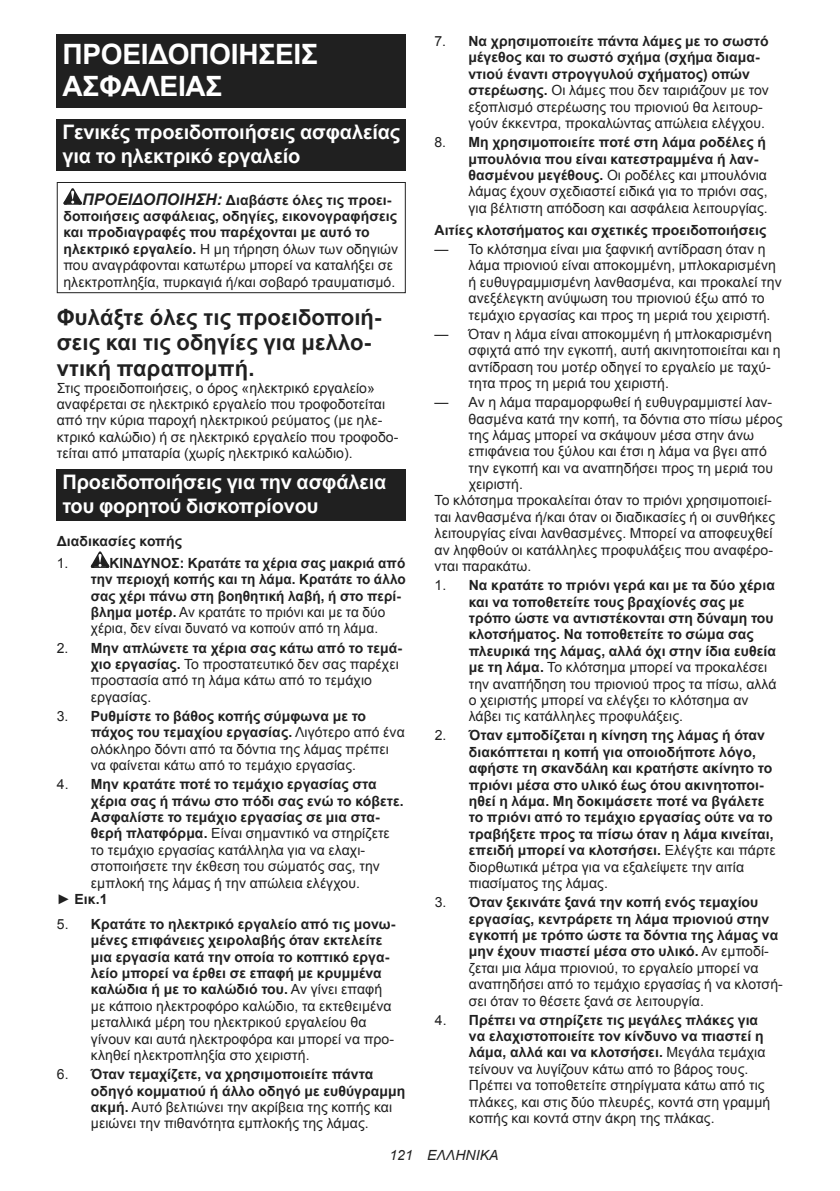
<style>
.page{position:relative;width:840px;height:1191px;background:#fff}
.page>*{position:absolute;margin:0;border:0;box-sizing:border-box;transform-origin:0 0}
.t1{font:700 28px/32.8px "Arial";letter-spacing:-.01em;color:#fff}
.t2{font:700 22px/25.8px "Arial";letter-spacing:.005em;color:#202020}
.t3{font:700 20px/23.4px "Arial";letter-spacing:-.01em;color:#fff}
.t4{font:700 14px/16.4px "Arial";letter-spacing:.005em;color:#202020}
.t5{font:14px/16.4px "Arial";letter-spacing:.005em;color:#202020}
.t6{font:italic 14px "Arial";letter-spacing:.005em;color:#202020}
.s1{font-style:italic;font-size:16px}
.s2{font-weight:400}
.s3{font-weight:700}
</style>
<div class="page">
<div style="left:57px;top:34px;width:348px;height:74px;background:#202020"></div>
<div style="left:57px;top:119px;width:348px;height:52px;background:#202020"></div>
<svg style="left:63px;top:188px;width:19px;height:17px"></svg>
<div style="left:57px;top:182px;width:348px;height:111px;border:1px solid #202020"></div>
<div style="left:57px;top:469px;width:348px;height:52px;background:#202020"></div>
<svg style="left:91px;top:551px;width:18px;height:17px"></svg>
<h1 class="t1" style="left:62px;top:38px;width:257px">ΠΡΟΕΙΔΟΠΟΙΗΣΕΙΣ<br>ΑΣΦΑΛΕΙΑΣ</h1>
<h3 class="t3" style="left:62px;top:121px;width:339px">Γενικές προειδοποιήσεις ασφαλείας για το ηλεκτρικό εργαλείο</h3>
<p class="t4" style="left:63px;top:192px;width:336px;text-indent:19px"><span class="s1">ΠΡΟΕΙΔΟΠΟΙΗΣΗ:</span> Διαβάστε όλες τις προει&shy;δοποιήσεις ασφάλειας, οδηγίες, εικονογραφήσεις και προδιαγραφές που παρέχονται με αυτό το ηλεκτρικό εργαλείο. <span class="s2">Η μη τήρηση όλων των οδηγιών που αναγράφονται κατωτέρω μπορεί να καταλήξει σε ηλεκτροπληξία, πυρκαγιά ή/και σοβαρό τραυματισμό.</span></p>
<h2 class="t2" style="left:57px;top:305px;width:326px">Φυλάξτε όλες τις προειδοποιή&shy;σεις και τις οδηγίες για μελλο&shy;ντική παραπομπή.</h2>
<p class="t5" style="left:57px;top:379px;width:343px">Στις προειδοποιήσεις, ο όρος «ηλεκτρικό εργαλείο» αναφέρεται σε ηλεκτρικό εργαλείο που τροφοδοτείται από την κύρια παροχή ηλεκτρικού ρεύματος (με ηλε&shy;κτρικό καλώδιο) ή σε ηλεκτρικό εργαλείο που τροφοδο&shy;τείται από μπαταρία (χωρίς ηλεκτρικό καλώδιο).</p>
<h3 class="t3" style="left:62px;top:471px;width:325px">Προειδοποιήσεις για την ασφάλεια του φορητού δισκοπρίονου</h3>
<p class="t4" style="left:57px;top:533px;width:127px">Διαδικασίες κοπής</p>
<p class="t5" style="left:57px;top:556px;width:13px">1.</p>
<p class="t4" style="left:91px;top:555px;width:316px;text-indent:19px">ΚΙΝΔΥΝΟΣ: Κρατάτε τα χέρια σας μακριά από την περιοχή κοπής και τη λάμα. Κρατάτε το άλλο σας χέρι πάνω στη βοηθητική λαβή, ή στο περί&shy;βλημα μοτέρ. <span class="s2">Αν κρατάτε το πριόνι και με τα δύο χέρια, δεν είναι δυνατό να κοπούν από τη λάμα.</span></p>
<p class="t5" style="left:91px;top:640px;width:312px;text-indent:-34px">2. <span class="s3">Μην απλώνετε τα χέρια σας κάτω από το τεμά&shy;χιο εργασίας.</span> Το προστατευτικό δεν σας παρέχει προστασία από τη λάμα κάτω από το τεμάχιο εργασίας.</p>
<p class="t5" style="left:91px;top:709px;width:315px;text-indent:-34px">3. <span class="s3">Ρυθμίστε το βάθος κοπής σύμφωνα με το πάχος του τεμαχίου εργασίας.</span> Λιγότερο από ένα ολόκληρο δόντι από τα δόντια της λάμας πρέπει να φαίνεται κάτω από το τεμάχιο εργασίας.</p>
<p class="t4" style="left:57px;top:776px;width:321px"><span class="s2">4.</span> Μην κρατάτε ποτέ το τεμάχιο εργασίας στα</p>
<p class="t4" style="left:91px;top:793px;width:314px">χέρια σας ή πάνω στο πόδι σας ενώ το κόβετε.</p>
<p class="t4" style="left:91px;top:809px;width:290px">Ασφαλίστε το τεμάχιο εργασίας σε μια στα-</p>
<p class="t5" style="left:91px;top:825px;width:300px"><span class="s3">θερή πλατφόρμα.</span> Είναι σημαντικό να στηρίζετε</p>
<p class="t5" style="left:91px;top:842px;width:276px">το τεμάχιο εργασίας κατάλληλα για να ελαχι-</p>
<p class="t5" style="left:91px;top:858px;width:290px">στοποιήσετε την έκθεση του σώματός σας, την</p>
<p class="t5" style="left:91px;top:874px;width:270px">εμπλοκή της λάμας ή την απώλεια ελέγχου.</p>
<p class="t4" style="left:57px;top:891px;width:52px"><span class="s2">►</span> Εικ.1</p>
<p class="t4" style="left:91px;top:916px;width:306px;text-indent:-34px"><span class="s2">5.</span> Κρατάτε το ηλεκτρικό εργαλείο από τις μονω&shy;μένες επιφάνειες χειρολαβής όταν εκτελείτε μια εργασία κατά την οποία το κοπτικό εργα&shy;λείο μπορεί να έρθει σε επαφή με κρυμμένα καλώδια ή με το καλώδιό του. <span class="s2">Αν γίνει επαφή με κάποιο ηλεκτροφόρο καλώδιο, τα εκτεθειμένα μεταλλικά μέρη του ηλεκτρικού εργαλείου θα γίνουν και αυτά ηλεκτροφόρα και μπορεί να προ&shy;κληθεί ηλεκτροπληξία στο χειριστή.</span></p>
<p class="t4" style="left:91px;top:1066px;width:316px;text-indent:-34px"><span class="s2">6.</span> Όταν τεμαχίζετε, να χρησιμοποιείτε πάντα οδηγό κομματιού ή άλλο οδηγό με ευθύγραμμη ακμή. <span class="s2">Αυτό βελτιώνει την ακρίβεια της κοπής και μειώνει την πιθανότητα εμπλοκής της λάμας.</span></p>
<p class="t4" style="left:468px;top:33px;width:302px;text-indent:-34px"><span class="s2">7.</span> Να χρησιμοποιείτε πάντα λάμες με το σωστό μέγεθος και το σωστό σχήμα (σχήμα διαμα&shy;ντιού έναντι στρογγυλού σχήματος) οπών στερέωσης. <span class="s2">Οι λάμες που δεν ταιριάζουν με τον εξοπλισμό στερέωσης του πριονιού θα λειτουρ&shy;γούν έκκεντρα, προκαλώντας απώλεια ελέγχου.</span></p>
<p class="t5" style="left:468px;top:135px;width:301px;text-indent:-34px">8. <span class="s3">Μη χρησιμοποιείτε ποτέ στη λάμα ροδέλες ή μπουλόνια που είναι κατεστραμμένα ή λαν&shy;θασμένου μεγέθους.</span> Οι ροδέλες και μπουλόνια λάμας έχουν σχεδιαστεί ειδικά για το πριόνι σας, για βέλτιστη απόδοση και ασφάλεια λειτουργίας.</p>
<p class="t4" style="left:434px;top:222px;width:333px">Αιτίες κλοτσήματος και σχετικές προειδοποιήσεις</p>
<p class="t5" style="left:468px;top:241px;width:314px;text-indent:-34px">— Το κλότσημα είναι μια ξαφνική αντίδραση όταν η λάμα πριονιού είναι αποκομμένη, μπλοκαρισμένη ή ευθυγραμμισμένη λανθασμένα, και προκαλεί την ανεξέλεγκτη ανύψωση του πριονιού έξω από το τεμάχιο εργασίας και προς τη μεριά του χειριστή.</p>
<p class="t5" style="left:468px;top:326px;width:313px;text-indent:-34px">— Όταν η λάμα είναι αποκομμένη ή μπλοκαρισμένη σφιχτά από την εγκοπή, αυτή ακινητοποιείται και η αντίδραση του μοτέρ οδηγεί το εργαλείο με ταχύ&shy;τητα προς τη μεριά του χειριστή.</p>
<p class="t5" style="left:434px;top:394px;width:339px">— Αν η λάμα παραμορφωθεί ή ευθυγραμμιστεί λαν-</p>
<p class="t5" style="left:468px;top:410px;width:315px">θασμένα κατά την κοπή, τα δόντια στο πίσω μέρος</p>
<p class="t5" style="left:468px;top:427px;width:287px">της λάμας μπορεί να σκάψουν μέσα στην άνω</p>
<p class="t5" style="left:468px;top:443px;width:299px">επιφάνεια του ξύλου και έτσι η λάμα να βγει από</p>
<p class="t5" style="left:468px;top:460px;width:306px">την εγκοπή και να αναπηδήσει προς τη μεριά του</p>
<p class="t5" style="left:468px;top:476px;width:56px">χειριστή.</p>
<p class="t5" style="left:434px;top:492px;width:338px">Το κλότσημα προκαλείται όταν το πριόνι χρησιμοποιεί-</p>
<p class="t5" style="left:434px;top:509px;width:342px">ται λανθασμένα ή/και όταν οι διαδικασίες ή οι συνθήκες</p>
<p class="t5" style="left:434px;top:525px;width:339px">λειτουργίας είναι λανθασμένες. Μπορεί να αποφευχθεί</p>
<p class="t5" style="left:434px;top:541px;width:340px">αν ληφθούν οι κατάλληλες προφυλάξεις που αναφέρο-</p>
<p class="t5" style="left:434px;top:558px;width:98px">νται παρακάτω.</p>
<p class="t4" style="left:468px;top:577px;width:309px;text-indent:-34px"><span class="s2">1.</span> Να κρατάτε το πριόνι γερά και με τα δύο χέρια και να τοποθετείτε τους βραχίονές σας με τρόπο ώστε να αντιστέκονται στη δύναμη του κλοτσήματος. Να τοποθετείτε το σώμα σας πλευρικά της λάμας, αλλά όχι στην ίδια ευθεία με τη λάμα. <span class="s2">Το κλότσημα μπορεί να προκαλέσει την αναπήδηση του πριονιού προς τα πίσω, αλλά ο χειριστής μπορεί να ελέγξει το κλότσημα αν λάβει τις κατάλληλες προφυλάξεις.</span></p>
<p class="t4" style="left:468px;top:728px;width:308px;text-indent:-34px"><span class="s2">2.</span> Όταν εμποδίζεται η κίνηση της λάμας ή όταν διακόπτεται η κοπή για οποιοδήποτε λόγο, αφήστε τη σκανδάλη και κρατήστε ακίνητο το πριόνι μέσα στο υλικό έως ότου ακινητοποι&shy;ηθεί η λάμα. Μη δοκιμάσετε ποτέ να βγάλετε το πριόνι από το τεμάχιο εργασίας ούτε να το τραβήξετε προς τα πίσω όταν η λάμα κινείται, επειδή μπορεί να κλοτσήσει. <span class="s2">Ελέγξτε και πάρτε διορθωτικά μέτρα για να εξαλείψετε την αιτία πιασίματος της λάμας.</span></p>
<p class="t4" style="left:468px;top:894px;width:315px;text-indent:-34px"><span class="s2">3.</span> Όταν ξεκινάτε ξανά την κοπή ενός τεμαχίου εργασίας, κεντράρετε τη λάμα πριονιού στην εγκοπή με τρόπο ώστε τα δόντια της λάμας να μην έχουν πιαστεί μέσα στο υλικό. <span class="s2">Αν εμποδί&shy;ζεται μια λάμα πριονιού, το εργαλείο μπορεί να αναπηδήσει από το τεμάχιο εργασίας ή να κλοτσή&shy;σει όταν το θέσετε ξανά σε λειτουργία.</span></p>
<p class="t5" style="left:468px;top:1012px;width:303px;text-indent:-34px">4. <span class="s3">Πρέπει να στηρίζετε τις μεγάλες πλάκες για να ελαχιστοποιείτε τον κίνδυνο να πιαστεί η λάμα, αλλά και να κλοτσήσει.</span> Μεγάλα τεμάχια τείνουν να λυγίζουν κάτω από το βάρος τους.<br>Πρέπει να τοποθετείτε στηρίγματα κάτω από τις πλάκες, και στις δύο πλευρές, κοντά στη γραμμή κοπής και κοντά στην άκρη της πλάκας.</p>
<p class="t6" style="left:389px;top:1150px;width:111px">121 ΕΛΛΗΝΙΚΑ</p>
</div>
